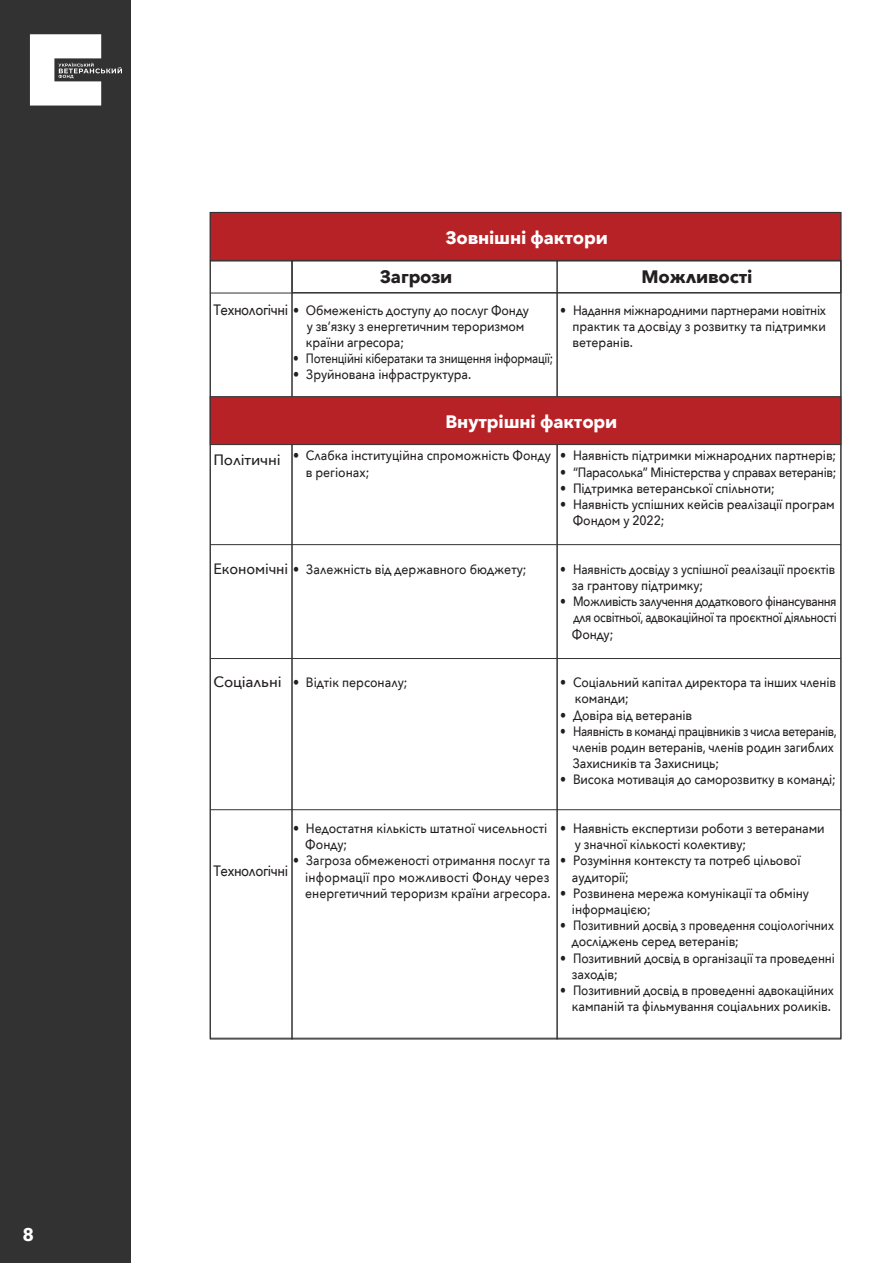
<style>
.page{position:relative;width:893px;height:1263px;background:#fff}
.page>*{position:absolute;margin:0;border:0;box-sizing:border-box;transform-origin:0 0}
.t1{font:700 18px "Avenir Next";letter-spacing:-.01em;color:#fff}
.t2{font:700 18px "Avenir Next";letter-spacing:-.01em;color:#231f20}
.t3{font:500 15px "Avenir Next";letter-spacing:-.03em;color:#231f20;scale:.87 1}
.t4{font:500 15px "Avenir Next";letter-spacing:-.01em;color:#231f20}
.t5{font:500 15px "Avenir Next";letter-spacing:-.01em;color:#231f20;scale:.95 1}
.t6{font:500 13.5px/16.2px "Avenir Next";letter-spacing:-.01em;color:#231f20;scale:.9 1}
.t7{font:500 13.5px/16.2px "Avenir Next";letter-spacing:-.01em;color:#231f20;text-align:justify;scale:.87 1}
.t8{font:500 13.5px/16.2px "Avenir Next";letter-spacing:-.01em;color:#231f20;text-align:justify;scale:.89 1}
.t9{font:500 13.5px/16.2px "Avenir Next";letter-spacing:-.01em;color:#231f20;text-align:justify;scale:.88 1}
.t10{font:500 13.5px/16.2px "Avenir Next";letter-spacing:-.01em;color:#231f20;scale:.86 1}
.t11{font:500 13.5px/16.2px "Avenir Next";letter-spacing:-.01em;color:#231f20;scale:.85 1}
.t12{font:500 13.5px "Avenir Next";letter-spacing:-.03em;color:#231f20;scale:.89 1}
.t13{font:500 13.5px "Avenir Next";letter-spacing:-.01em;color:#231f20;scale:.84 1}
</style>
<div class="page">
<div style="left:0;top:0;width:130px;height:1263px;background:#323232"></div>
<svg style="left:30px;top:34px;width:92px;height:72px"></svg>
<div style="left:292px;top:260px;width:549px;height:33px;border:1px solid #323232"></div>
<div style="left:210px;top:261px;width:82px;height:778px;border:1px solid #323232"></div>
<div style="left:210px;top:212px;width:631px;height:49px;background:#b72227;border:1px solid #323232"></div>
<hr style="left:210px;top:293px;width:631px;height:1px;background:#323232">
<hr style="left:210px;top:658px;width:631px;height:1px;background:#323232">
<hr style="left:210px;top:809px;width:631px;height:1px;background:#323232">
<hr style="left:210px;top:544px;width:631px;height:1px;background:#323232">
<div style="left:210px;top:396px;width:631px;height:49px;background:#b72227;border:1px solid #323232"></div>
<h1 class="t1" style="left:23px;top:1219px;width:13px">8</h1>
<h1 class="t1" style="left:445px;top:222px;width:164px">Зовнішні фактори</h1>
<h1 class="t2" style="left:380px;top:261px;width:74px">Загрози</h1>
<h1 class="t2" style="left:642px;top:261px;width:112px">Можливості</h1>
<p class="t3" style="left:213px;top:296px;width:88px">Технологічні</p>
<p class="t6" style="left:306px;top:301px;width:249px;text-indent:-13px">• Обмеженість доступу до послуг Фонду у зв’язку з енергетичним тероризмом країни агресора;</p>
<p class="t13" style="left:293px;top:347px;width:311px">• Потенційні кібератаки та знищення інформації;</p>
<p class="t6" style="left:293px;top:366px;width:199px">• Зруйнована інфраструктура.</p>
<p class="t8" style="left:572px;top:301px;width:286px;text-indent:-12px">• Надання міжнародними партнерами новітніх практик та досвіду з розвитку та підтримки ветеранів.</p>
<h1 class="t1" style="left:445px;top:406px;width:173px">Внутрішні фактори</h1>
<p class="t4" style="left:213px;top:446px;width:69px">Політичні</p>
<p class="t6" style="left:306px;top:447px;width:274px;text-indent:-13px">• Слабка інституційна спроможність Фонду в регіонах;</p>
<p class="t5" style="left:213px;top:556px;width:80px">Економічні</p>
<p class="t6" style="left:293px;top:560px;width:261px">• Залежність від державного бюджету;</p>
<p class="t4" style="left:213px;top:668px;width:70px">Соціальні</p>
<p class="t6" style="left:293px;top:674px;width:129px">• Відтік персоналу;</p>
<p class="t6" style="left:305px;top:820px;width:270px;text-indent:-12px">• Недостатня кількість штатної чисельності<br>Фонду;</p>
<p class="t9" style="left:305px;top:852px;width:280px;text-indent:-12px">• Загроза обмеженості отримання послуг та інформації про можливості Фонду через енергетичний тероризм країни агресора.</p>
<p class="t3" style="left:213px;top:857px;width:88px">Технологічні</p>
<p class="t6" style="left:560px;top:447px;width:308px">• Наявність підтримки міжнародних партнерів;</p>
<p class="t12" style="left:560px;top:460px;width:312px">• “Парасолька” Міністерства у справах ветеранів;</p>
<p class="t6" style="left:560px;top:479px;width:240px">• Підтримка ветеранської спільноти;</p>
<p class="t6" style="left:573px;top:496px;width:292px;text-indent:-13px">• Наявність успішних кейсів реалізації програм<br>Фондом у 2022;</p>
<p class="t10" style="left:572px;top:560px;width:308px;text-indent:-12px">• Наявність досвіду з успішної реалізації проєктів за грантову підтримку;</p>
<p class="t7" style="left:572px;top:593px;width:306px;text-indent:-12px">• Можливість залучення додаткового фінансування для освітньої, адвокаційної та проєктної діяльності Фонду;</p>
<p class="t8" style="left:575px;top:674px;width:295px;text-indent:-15px">• Соціальний капітал директора та інших членів команди;</p>
<p class="t6" style="left:560px;top:706px;width:148px">• Довіра від ветеранів</p>
<p class="t11" style="left:572px;top:722px;width:312px;text-indent:-12px">• Наявність в команді працівників з числа ветеранів, членів родин ветеранів, членів родин загиблих<br>Захисників та Захисниць;</p>
<p class="t8" style="left:560px;top:771px;width:311px">• Висока мотивація до саморозвитку в команді;</p>
<p class="t6" style="left:575px;top:820px;width:279px;text-indent:-15px">• Наявність експертизи роботи з ветеранами у значної кількості колективу;</p>
<p class="t6" style="left:572px;top:852px;width:255px;text-indent:-12px">• Розуміння контексту та потреб цільової аудиторії;</p>
<p class="t6" style="left:572px;top:884px;width:265px;text-indent:-12px">• Розвинена мережа комунікації та обміну інформацією;</p>
<p class="t10" style="left:572px;top:917px;width:306px;text-indent:-12px">• Позитивний досвід з проведення соціологічних досліджень серед ветеранів;</p>
<p class="t9" style="left:572px;top:949px;width:300px;text-indent:-12px">• Позитивний досвід в організації та проведенні заходів;</p>
<p class="t7" style="left:560px;top:982px;width:316px;text-align:right">• Позитивний досвід в проведенні адвокаційних кампаній та фільмування соціальних роликів.</p>
</div>
